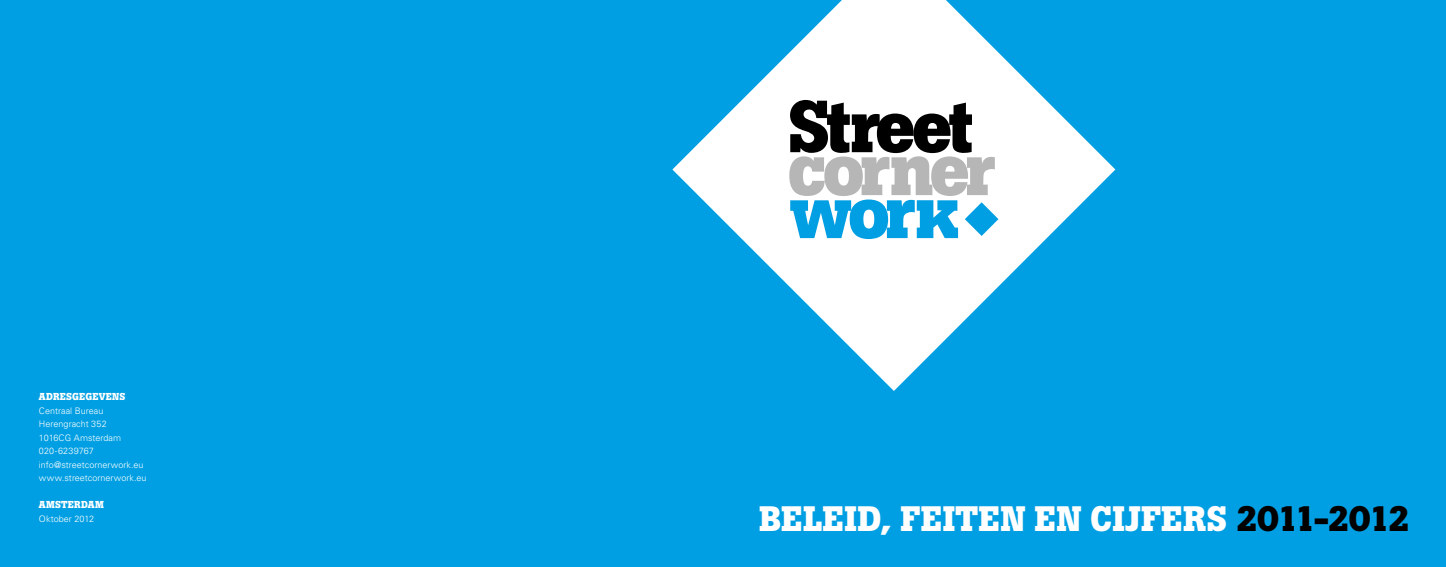
<style>
.page{position:relative;width:1446px;height:567px;background:#009fe3}
.page>*{position:absolute;margin:0;border:0;box-sizing:border-box;transform-origin:0 0}
.t1{font:700 35px "Boton";letter-spacing:.01em;color:#fff}
.t2{font:700 10px "Boton";letter-spacing:.02em;color:#fff}
.t3{font:300 9px/13.5px "Univers LT Std";letter-spacing:.005em;color:#fff}
.s1{color:#000}
</style>
<div class="page">
<svg style="left:672px;top:0;width:443px;height:391px"></svg>
<svg style="left:789px;top:100px;width:209px;height:139px"></svg>
<p class="t2" style="left:39px;top:391px;width:88px">ADRESGEGEVENS</p>
<p class="t3" style="left:39px;top:404px;width:109px">Centraal Bureau<br>Herengracht 352<br>1016CG Amsterdam<br>020-6239767 info@streetcornerwork.eu www.streetcornerwork.eu</p>
<p class="t2" style="left:39px;top:499px;width:66px">AMSTERDAM</p>
<p class="t3" style="left:39px;top:512px;width:57px">Oktober 2012</p>
<h1 class="t1" style="left:759px;top:498px;width:652px">BELEID, FEITEN EN CIJFERS <span class="s1">2011-2012</span></h1>
</div>
